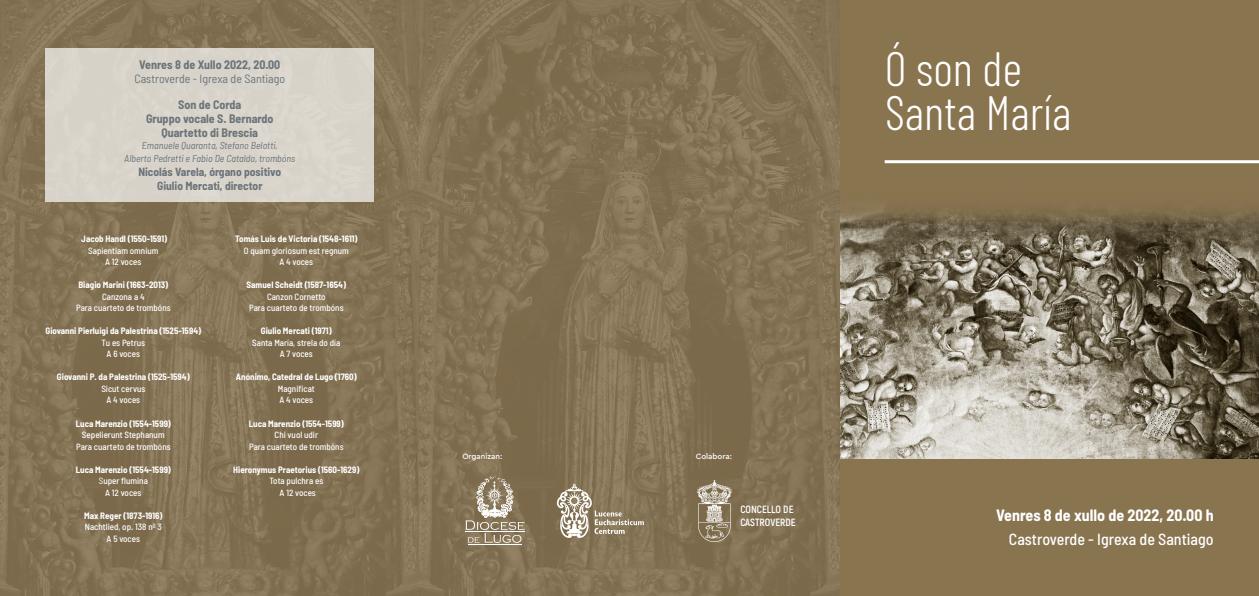
<style>
.page{position:relative;width:1259px;height:596px;background:#fff}
.page>*{position:absolute;margin:0;border:0;box-sizing:border-box;transform-origin:0 0}
.t1{font:300 48px/44px "Barlow Condensed";color:#fff}
.t2{font:500 semi-condensed 16px "Barlow";color:#fff}
.t3{font:700 semi-condensed 16px "Barlow";color:#fff}
.t4{font:700 semi-condensed 12px "Barlow";color:#6a747a}
.t5{font:semi-condensed 12px "Barlow";color:#6a747a}
.t6{font:700 semi-condensed 11.5px "Barlow";color:#6a747a}
.t7{font:700 10.5px "Akrobat";color:#fff}
.t8{font:italic semi-condensed 10px/12.5px "Barlow";color:#6a747a;text-align:center}
.default-style{font:500 semi-condensed 9px "Barlow";color:#fff}
.default-style-2{font:700 semi-condensed 9px "Barlow";color:#fff}
.t9{font:500 8px "Cera Pro";color:#fff}
.s1{font-weight:400}
</style>
<div class="page">
<div style="left:839px;top:0;width:420px;height:595px;background:#897450"></div>
<img style="left:839px;top:223px;width:420px;height:235px">
<svg style="left:839px;top:180px;width:420px;height:43px"></svg>
<hr style="left:884px;top:160px;width:375px;height:3px;background:#fff">
<img style="left:0;top:0;width:420px;height:595px">
<div style="left:420px;top:0;width:419px;height:595px;background:#897450"></div>
<svg style="left:556px;top:483px;width:88px;height:54px"></svg>
<svg style="left:465px;top:476px;width:59px;height:66px"></svg>
<hr style="left:465px;top:531px;width:60px;height:1px;background:#fff">
<hr style="left:467px;top:544px;width:54px;height:1px;background:#fff">
<img style="left:696px;top:479px;width:36px;height:63px">
<div style="left:45px;top:48px;width:329px;height:153px;background:#d9d3ca"></div>
<p class="t4" style="left:139px;top:57px;width:143px">Venres 8 de Xullo 2022, 20.00</p>
<p class="t5" style="left:134px;top:71px;width:152px">Castroverde - Igrexa de Santiago</p>
<p class="t4" style="left:178px;top:97px;width:65px">Son de Corda</p>
<p class="t4" style="left:146px;top:111px;width:129px">Gruppo vocale S. Bernardo</p>
<p class="t4" style="left:161px;top:125px;width:98px">Quartetto di Brescia</p>
<p class="t8" style="left:124px;top:139px;width:173px">Emanuele Quaranta, Stefano Belotti,<br>Alberto Pedretti e Fabio De Cataldo, trombóns</p>
<p class="t6" style="left:138px;top:165px;width:144px">Nicolás Varela, órgano positivo</p>
<p class="t6" style="left:157px;top:179px;width:107px">Giulio Mercati, director</p>
<p class="default-style-2" style="left:81px;top:233px;width:87px">Jacob Handl (1550-1591)</p>
<p class="default-style" style="left:88px;top:245px;width:72px">Sapientiam omnium</p>
<p class="default-style" style="left:105px;top:256px;width:38px">A 12 voces</p>
<p class="default-style-2" style="left:78px;top:279px;width:91px">Biagio Marini (1663-2013)</p>
<p class="default-style" style="left:102px;top:291px;width:44px">Canzona a 4</p>
<p class="default-style" style="left:76px;top:302px;width:96px">Para cuarteto de trombóns</p>
<p class="default-style-2" style="left:46px;top:325px;width:157px">Giovanni Pierluigi da Palestrina (1525-1594)</p>
<p class="default-style" style="left:102px;top:337px;width:45px">Tu es Petrus</p>
<p class="default-style" style="left:107px;top:348px;width:35px">A 6 voces</p>
<p class="default-style-2" style="left:57px;top:371px;width:134px">Giovanni P. da Palestrina (1525-1594)</p>
<p class="default-style" style="left:101px;top:383px;width:45px">Sicut cervus</p>
<p class="default-style" style="left:106px;top:394px;width:35px">A 4 voces</p>
<p class="default-style-2" style="left:76px;top:417px;width:97px">Luca Marenzio (1554-1599)</p>
<p class="default-style" style="left:82px;top:429px;width:84px">Sepelierunt Stephanum</p>
<p class="default-style" style="left:76px;top:440px;width:96px">Para cuarteto de trombóns</p>
<p class="default-style-2" style="left:76px;top:463px;width:97px">Luca Marenzio (1554-1599)</p>
<p class="default-style" style="left:99px;top:475px;width:51px"><span class="s1">S</span>uper flumina</p>
<p class="default-style" style="left:105px;top:486px;width:38px">A 12 voces</p>
<p class="default-style-2" style="left:84px;top:509px;width:80px">Max Reger (1873-1916)</p>
<p class="default-style" style="left:85px;top:521px;width:79px">Nachtlied, op. 138 nº 3</p>
<p class="default-style" style="left:107px;top:532px;width:35px">A 5 voces</p>
<p class="default-style-2" style="left:235px;top:233px;width:124px">Tomás Luis de Victoria (1548-1611)</p>
<p class="default-style" style="left:244px;top:245px;width:107px">O quam gloriosum est regnum</p>
<p class="default-style" style="left:279px;top:256px;width:35px">A 4 voces</p>
<p class="default-style-2" style="left:247px;top:279px;width:101px">Samuel Scheidt (1587-1654)</p>
<p class="default-style" style="left:267px;top:291px;width:60px">Canzon Cornetto</p>
<p class="default-style" style="left:249px;top:302px;width:96px">Para cuarteto de trombóns</p>
<p class="default-style-2" style="left:261px;top:325px;width:72px">Giulio Mercati (1971)</p>
<p class="default-style" style="left:252px;top:337px;width:90px">Santa María, strela do día</p>
<p class="default-style" style="left:280px;top:348px;width:35px">A 7 voces</p>
<p class="default-style-2" style="left:236px;top:371px;width:122px">Anónimo, Catedral de Lugo (1760)</p>
<p class="default-style" style="left:278px;top:383px;width:38px">Magnificat</p>
<p class="default-style" style="left:279px;top:394px;width:35px">A 4 voces</p>
<p class="default-style-2" style="left:249px;top:417px;width:97px">Luca Marenzio (1554-1599)</p>
<p class="default-style" style="left:275px;top:429px;width:45px">Chi vuol udir</p>
<p class="default-style" style="left:249px;top:440px;width:96px">Para cuarteto de trombóns</p>
<p class="default-style-2" style="left:233px;top:463px;width:128px">Hieronymus Praetorius (1560-1629)</p>
<p class="default-style" style="left:269px;top:475px;width:55px">Tota pulchra es</p>
<p class="default-style" style="left:280px;top:486px;width:38px">A 12 voces</p>
<p class="t1" style="left:884px;top:46px;width:188px">Ó son de<br>Santa María</p>
<p class="t9" style="left:462px;top:451px;width:41px">Organizan:</p>
<p class="t9" style="left:696px;top:451px;width:38px">Colabora:</p>
<p class="t7" style="left:740px;top:502px;width:55px">CONCELLO DE</p>
<p class="t7" style="left:740px;top:515px;width:57px">CASTROVERDE</p>
<p class="t3" style="left:996px;top:505px;width:219px">Venres 8 de xullo de 2022, 20.00 h</p>
<p class="t2" style="left:1009px;top:529px;width:206px">Castroverde - Igrexa de Santiago</p>
</div>
